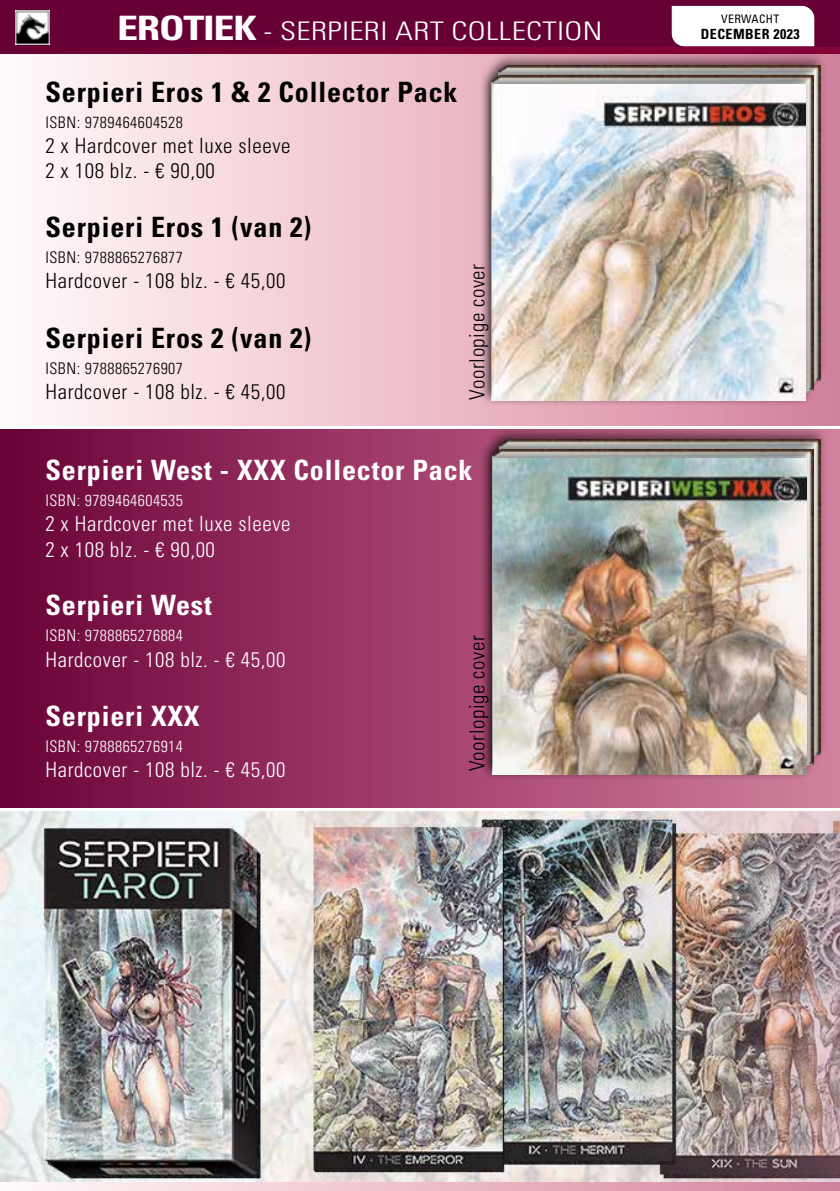
<style>
.page{position:relative;width:840px;height:1191px;background:#fff}
.page>*{position:absolute;margin:0;border:0;box-sizing:border-box;transform-origin:0 0}
.t1{font:700 condensed 28px "Univers LT Std";letter-spacing:.03em;color:#000}
.t2{font:700 condensed 28px "Univers LT Std";letter-spacing:.03em;color:#fff}
.t3{font:300 condensed 25.6px "Univers LT Std";letter-spacing:.01em;color:#fff;scale:1.25 1}
.t4{font:300 condensed 21px/25.2px "Univers LT Std";letter-spacing:.03em;color:#000}
.t5{font:300 condensed 21px/25.2px "Univers LT Std";letter-spacing:.03em;color:#fff}
.t6{font:300 condensed 16px "Univers LT Std";letter-spacing:.03em;color:#000}
.t7{font:300 condensed 16px "Univers LT Std";letter-spacing:.03em;color:#fff}
.t8{font:700 condensed 14px "Univers";letter-spacing:.03em;color:#000}
.t9{font:condensed 11.6px "Univers";letter-spacing:.03em;color:#000}
.s1{font-weight:700;font-size:33.6px}
</style>
<div class="page">
<div style="left:0;top:0;width:839px;height:54px;background:#670034"></div>
<div style="left:0;top:429px;width:839px;height:378px;background:linear-gradient(to right,#6d0139,#d5819f)"></div>
<svg style="left:44px;top:48px;width:795px;height:377px;background:#f0ccd4"></svg>
<svg style="left:0;top:1181px;width:839px;height:10px;background:#ebc1cc"></svg>
<img style="left:15px;top:11px;width:34px;height:34px">
<div style="left:671px;top:5px;width:143px;height:42px;background:#fff"></div>
<div style="left:485px;top:51px;width:342px;height:345px;background:#000;opacity:.5"></div>
<div style="left:478px;top:61px;width:342px;height:345px;background:#000;opacity:.5"></div>
<div style="left:480px;top:70px;width:332px;height:336px;background:#000;opacity:.5"></div>
<img style="left:492px;top:85px;width:313px;height:315px">
<div style="left:486px;top:425px;width:341px;height:345px;background:#000;opacity:.5"></div>
<div style="left:479px;top:435px;width:341px;height:345px;background:#000;opacity:.5"></div>
<div style="left:480px;top:444px;width:333px;height:336px;background:#000;opacity:.5"></div>
<img style="left:493px;top:459px;width:313px;height:315px">
<img style="left:0;top:811px;width:839px;height:370px">
<p class="t3" style="left:117px;top:16px;width:389px"><span class="s1">EROTIEK</span> - SERPIERI ART COLLECTION</p>
<h1 class="t1" style="left:45px;top:74px;width:413px">Serpieri Eros 1 &amp; 2 Collector Pack</h1>
<p class="t6" style="left:45px;top:112px;width:139px">ISBN: 9789464604528</p>
<p class="t4" style="left:45px;top:133px;width:246px">2 x Hardcover met luxe sleeve<br>2 x 108 blz. - € 90,00</p>
<h1 class="t1" style="left:45px;top:210px;width:267px">Serpieri Eros 1 (van 2)</h1>
<p class="t6" style="left:45px;top:247px;width:139px">ISBN: 9788865276877</p>
<p class="t4" style="left:45px;top:268px;width:241px">Hardcover - 108 blz. - € 45,00</p>
<h1 class="t1" style="left:45px;top:320px;width:267px">Serpieri Eros 2 (van 2)</h1>
<p class="t6" style="left:45px;top:358px;width:139px">ISBN: 9788865276907</p>
<p class="t4" style="left:45px;top:379px;width:241px">Hardcover - 108 blz. - € 45,00</p>
<p class="t4" style="left:464px;top:399px;width:137px;rotate:-90deg">Voorlopige cover</p>
<h1 class="t2" style="left:45px;top:453px;width:428px">Serpieri West - XXX Collector Pack</h1>
<p class="t7" style="left:45px;top:491px;width:139px">ISBN: 9789464604535</p>
<p class="t5" style="left:45px;top:511px;width:246px">2 x Hardcover met luxe sleeve<br>2 x 108 blz. - € 90,00</p>
<h1 class="t2" style="left:45px;top:588px;width:168px">Serpieri West</h1>
<p class="t7" style="left:45px;top:626px;width:139px">ISBN: 9788865276884</p>
<p class="t5" style="left:45px;top:646px;width:241px">Hardcover - 108 blz. - € 45,00</p>
<h1 class="t2" style="left:45px;top:699px;width:155px">Serpieri XXX</h1>
<p class="t7" style="left:45px;top:737px;width:139px">ISBN: 9788865276914</p>
<p class="t5" style="left:45px;top:757px;width:241px">Hardcover - 108 blz. - € 45,00</p>
<p class="t4" style="left:464px;top:771px;width:137px;rotate:-90deg">Voorlopige cover</p>
<p class="t9" style="left:721px;top:11px;width:59px">VERWACHT</p>
<p class="t8" style="left:700px;top:26px;width:100px">DECEMBER 2023</p>
</div>
